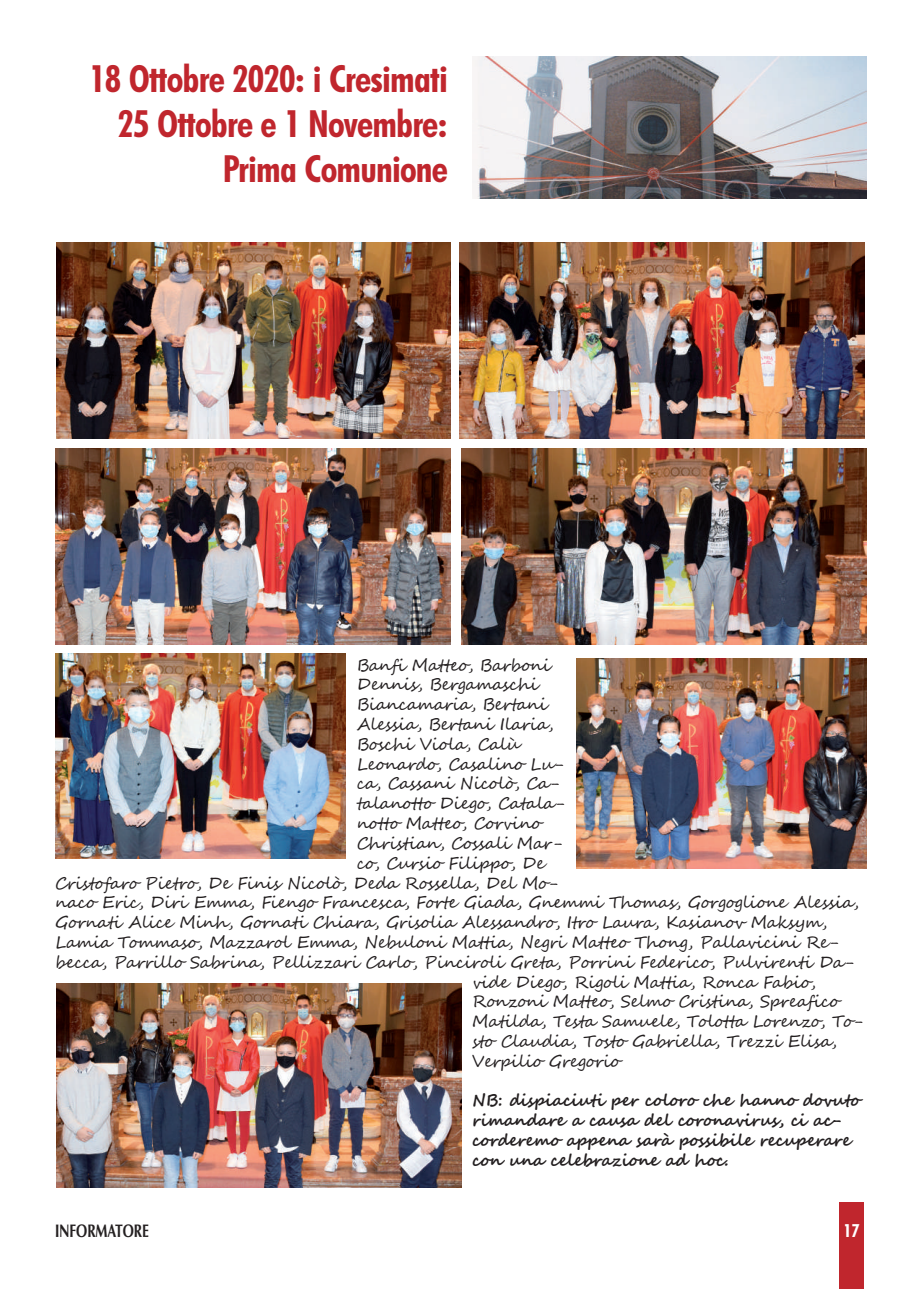
<style>
.page{position:relative;width:919px;height:1289px;background:#fff}
.page>*{position:absolute;margin:0;border:0;box-sizing:border-box;transform-origin:0 0}
.t1{font:700 condensed 37.5px/45px "Futura BT";letter-spacing:-.02em;color:#c0262d;text-align:right}
.t2{font:700 18.15px "Zapf Humanist 601 BT";color:#231f20;scale:.74 1}
.t3{font:700 condensed 18px "Futura BT";color:#fff}
.t4{font:16.5px "Segoe Script";letter-spacing:-.02em;color:#231f20}
.t5{font:700 16.5px/19.8px "Segoe Script";letter-spacing:-.02em;color:#231f20}
</style>
<div class="page">
<div style="left:839px;top:1201px;width:24px;height:87px;background:#c0262d"></div>
<img style="left:472px;top:57px;width:394px;height:142px">
<img style="left:56px;top:242px;width:394px;height:197px">
<img style="left:459px;top:242px;width:404px;height:197px">
<img style="left:55px;top:448px;width:395px;height:196px">
<img style="left:461px;top:448px;width:405px;height:196px">
<img style="left:55px;top:653px;width:290px;height:205px">
<img style="left:56px;top:983px;width:405px;height:204px">
<img style="left:576px;top:658px;width:290px;height:210px">
<h1 class="t1" style="left:89px;top:56px;width:360px">18 Ottobre 2020: i Cresimati<br>25 Ottobre e 1 Novembre:<br>Prima Comunione</h1>
<p class="t4" style="left:357px;top:655px;width:195px">Banfi Matteo, Barboni</p>
<p class="t4" style="left:357px;top:675px;width:183px">Dennis, Bergamaschi</p>
<p class="t4" style="left:357px;top:695px;width:192px">Biancamaria, Bertani</p>
<p class="t4" style="left:357px;top:714px;width:198px">Alessia, Bertani Ilaria,</p>
<p class="t4" style="left:357px;top:734px;width:164px">Boschi Viola, Calù</p>
<p class="t4" style="left:357px;top:754px;width:209px">Leonardo, Casalino Lu-</p>
<p class="t4" style="left:357px;top:774px;width:204px">ca, Cassani Nicolò, Ca-</p>
<p class="t4" style="left:357px;top:794px;width:209px">talanotto Diego, Catala-</p>
<p class="t4" style="left:357px;top:813px;width:186px">notto Matteo, Corvino</p>
<p class="t4" style="left:357px;top:833px;width:207px">Christian, Cossali Mar-</p>
<p class="t4" style="left:357px;top:853px;width:190px">co, Cursio Filippo, De</p>
<p class="t4" style="left:55px;top:873px;width:504px">Cristofaro Pietro, De Finis Nicolò, Deda Rossella, Del Mo-</p>
<p class="t4" style="left:55px;top:893px;width:804px">naco Eric, Diri Emma, Fiengo Francesca, Forte Giada, Gnemmi Thomas, Gorgoglione Alessia,</p>
<p class="t4" style="left:55px;top:912px;width:773px">Gornati Alice Minh, Gornati Chiara, Grisolia Alessandro, Itro Laura, Kasianov Maksym,</p>
<p class="t4" style="left:55px;top:932px;width:785px">Lamia Tommaso, Mazzarol Emma, Nebuloni Mattia, Negri Matteo Thong, Pallavicini Re-</p>
<p class="t4" style="left:55px;top:952px;width:800px">becca, Parrillo Sabrina, Pellizzari Carlo, Pinciroli Greta, Porrini Federico, Pulvirenti Da-</p>
<p class="t4" style="left:472px;top:972px;width:345px">vide Diego, Rigoli Mattia, Ronca Fabio,</p>
<p class="t4" style="left:472px;top:992px;width:368px">Ronzoni Matteo, Selmo Cristina, Spreafico</p>
<p class="t4" style="left:472px;top:1011px;width:392px">Matilda, Testa Samuele, Tolotta Lorenzo, To-</p>
<p class="t4" style="left:472px;top:1031px;width:366px">sto Claudia, Tosto Gabriella, Trezzi Elisa,</p>
<p class="t4" style="left:472px;top:1051px;width:149px">Verpilio Gregorio</p>
<p class="t5" style="left:472px;top:1090px;width:389px">NB: dispiaciuti per coloro che hanno dovuto rimandare a causa del coronavirus, ci ac&shy;corderemo appena sarà possibile recuperare con una celebrazione ad hoc.</p>
<p class="t2" style="left:55px;top:1220px;width:128px">INFORMATORE</p>
<p class="t3" style="left:843px;top:1220px;width:17px">17</p>
</div>
